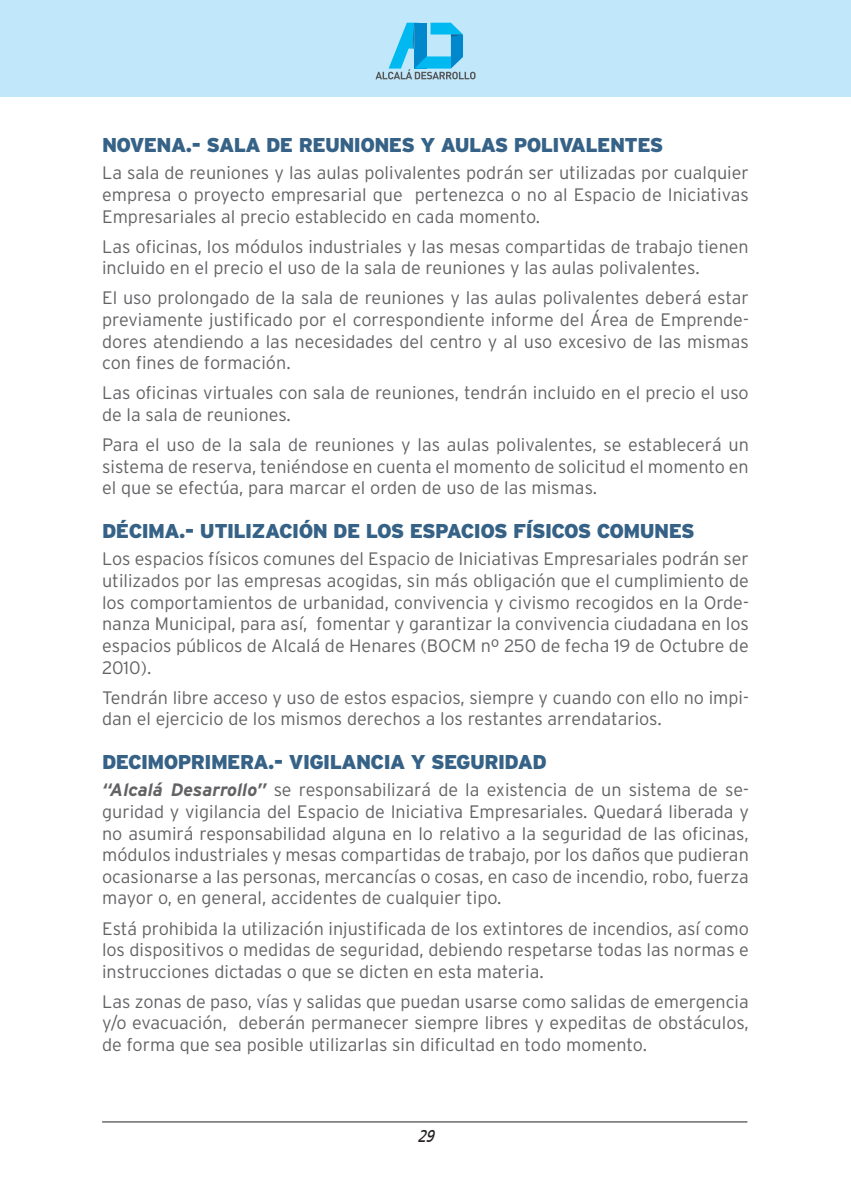
<style>
.page{position:relative;width:851px;height:1191px;background:#fff}
.page>*{position:absolute;margin:0;border:0;box-sizing:border-box;transform-origin:0 0}
.PRIMERA__SEGUNDA{font:900 20px "Interstate";letter-spacing:-.03em;color:#356286}
.CUERPO{font:300 18px/21.6px "Interstate";color:#636366;text-align:justify}
.t1{font:italic condensed 18px "Frutiger";color:#231f20}
.s1{font-weight:700;font-style:italic}
</style>
<div class="page">
<div style="left:0;top:0;width:850px;height:96px;background:#c1e8fa"></div>
<hr style="left:102px;top:1121px;width:645px;height:1px;background:#231f20">
<svg style="left:375px;top:23px;width:100px;height:56px"></svg>
<p class="PRIMERA__SEGUNDA" style="left:102px;top:134px;width:562px">NOVENA.- SALA DE REUNIONES Y AULAS POLIVALENTES</p>
<p class="CUERPO" style="left:102px;top:162px;width:648px">La sala de reuniones y las aulas polivalentes podrán ser utilizadas por cualquier empresa o proyecto empresarial que pertenezca o no al Espacio de Iniciativas Empresariales al precio establecido en cada momento.</p>
<p class="CUERPO" style="left:102px;top:235px;width:648px">Las oficinas, los módulos industriales y las mesas compartidas de trabajo tienen incluido en el precio el uso de la sala de reuniones y las aulas polivalentes.</p>
<p class="CUERPO" style="left:102px;top:287px;width:648px">El uso prolongado de la sala de reuniones y las aulas polivalentes deberá estar previamente justificado por el correspondiente informe del Área de Emprende&shy;dores atendiendo a las necesidades del centro y al uso excesivo de las mismas con fines de formación.</p>
<p class="CUERPO" style="left:102px;top:382px;width:648px">Las oficinas virtuales con sala de reuniones, tendrán incluido en el precio el uso de la sala de reuniones.</p>
<p class="CUERPO" style="left:102px;top:434px;width:648px">Para el uso de la sala de reuniones y las aulas polivalentes, se establecerá un sistema de reserva, teniéndose en cuenta el momento de solicitud el momento en el que se efectúa, para marcar el orden de uso de las mismas.</p>
<p class="PRIMERA__SEGUNDA" style="left:102px;top:520px;width:594px">DÉCIMA.- UTILIZACIÓN DE LOS ESPACIOS FÍSICOS COMUNES</p>
<p class="CUERPO" style="left:102px;top:548px;width:648px">Los espacios físicos comunes del Espacio de Iniciativas Empresariales podrán ser utilizados por las empresas acogidas, sin más obligación que el cumplimiento de los comportamientos de urbanidad, convivencia y civismo recogidos en la Orde&shy;nanza Municipal, para así, fomentar y garantizar la convivencia ciudadana en los espacios públicos de Alcalá de Henares (BOCM nº 250 de fecha 19 de Octubre de 2010).</p>
<p class="CUERPO" style="left:102px;top:686px;width:648px">Tendrán libre acceso y uso de estos espacios, siempre y cuando con ello no impi&shy;dan el ejercicio de los mismos derechos a los restantes arrendatarios.</p>
<p class="PRIMERA__SEGUNDA" style="left:102px;top:750px;width:446px">DECIMOPRIMERA.- VIGILANCIA Y SEGURIDAD</p>
<p class="CUERPO" style="left:102px;top:779px;width:648px"><span class="s1">“Alcalá Desarrollo”</span> se responsabilizará de la existencia de un sistema de se&shy;guridad y vigilancia del Espacio de Iniciativa Empresariales. Quedará liberada y no asumirá responsabilidad alguna en lo relativo a la seguridad de las oficinas, módulos industriales y mesas compartidas de trabajo, por los daños que pudieran ocasionarse a las personas, mercancías o cosas, en caso de incendio, robo, fuerza mayor o, en general, accidentes de cualquier tipo.</p>
<p class="CUERPO" style="left:102px;top:917px;width:648px">Está prohibida la utilización injustificada de los extintores de incendios, así como los dispositivos o medidas de seguridad, debiendo respetarse todas las normas e instrucciones dictadas o que se dicten en esta materia.</p>
<p class="CUERPO" style="left:102px;top:990px;width:648px">Las zonas de paso, vías y salidas que puedan usarse como salidas de emergencia y/o evacuación, deberán permanecer siempre libres y expeditas de obstáculos, de forma que sea posible utilizarlas sin dificultad en todo momento.</p>
<p class="t1" style="left:417px;top:1125px;width:18px">29</p>
</div>
